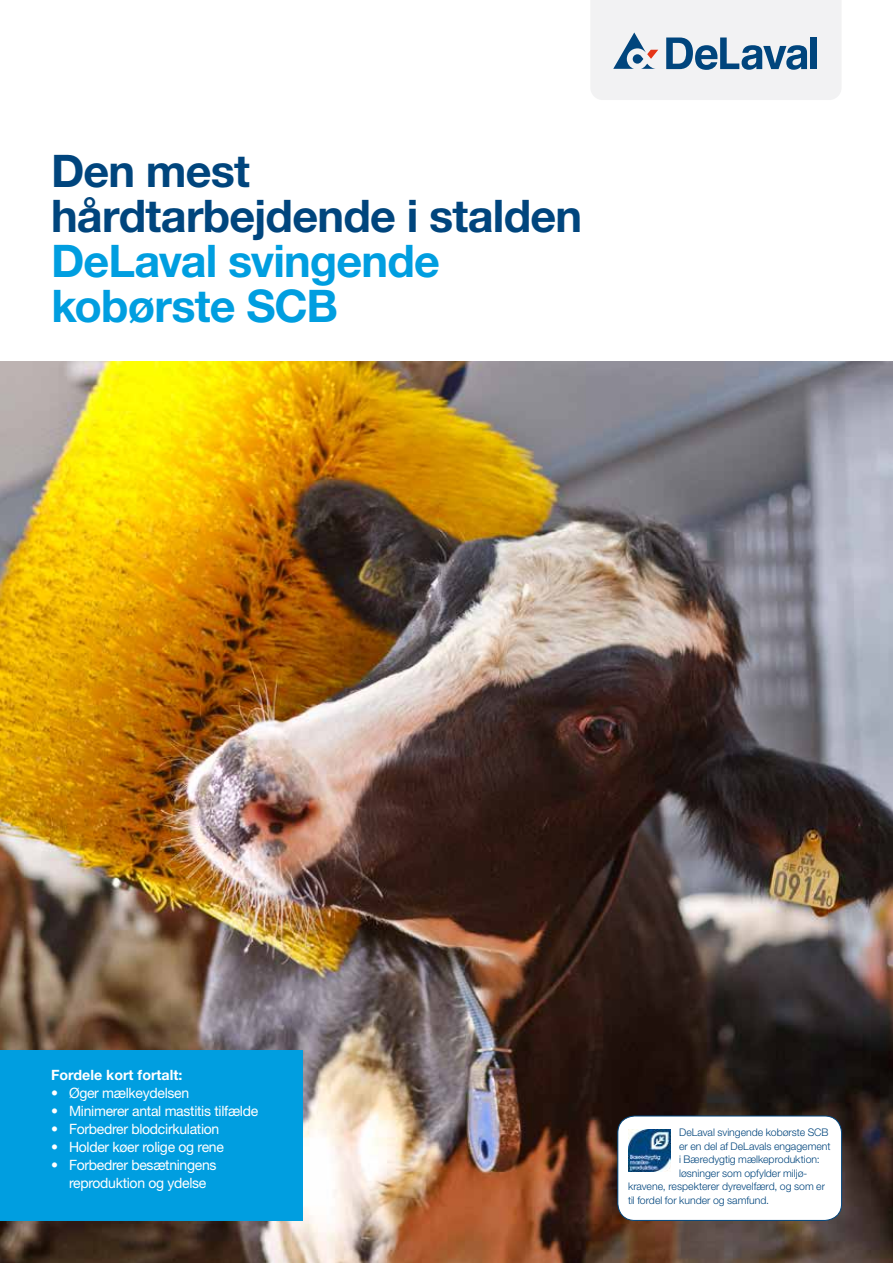
<style>
.page{position:relative;width:893px;height:1263px;background:#fff}
.page>*{position:absolute;margin:0;border:0;box-sizing:border-box;transform-origin:0 0}
.t1{font:700 45px/45px "Helvetica Neue LT Std";letter-spacing:-.015em;color:#00457d}
.t2{font:700 45px/45px "Helvetica Neue LT Std";letter-spacing:-.02em;color:#009ee0}
.t3{font:14.25px/18px "Helvetica Neue LT Std";letter-spacing:-.02em;color:#fff;text-align:center}
.t4{font:700 14.25px "Helvetica Neue LT Std";color:#fff}
.t5{font:300 10.5px "Helvetica Neue LT Std";color:#00457d}
</style>
<div class="page">
<svg style="left:591px;top:0;width:250px;height:100px"></svg>
<img style="left:0;top:361px;width:893px;height:902px">
<div style="left:0;top:1050px;width:303px;height:170px;background:#009ee0"></div>
<div style="left:618px;top:1116px;width:224px;height:104px;background:#fff;border-radius:17px"></div>
<div style="left:617px;top:1115px;width:225px;height:106px;border:1px solid #00457d;border-radius:17px"></div>
<img style="left:628px;top:1129px;width:42px;height:42px">
<h1 class="t1" style="left:51px;top:148px;width:533px">Den mest hårdtarbejdende i stalden</h1>
<h1 class="t2" style="left:51px;top:238px;width:391px">DeLaval svingende kobørste SCB</h1>
<h2 class="t4" style="left:51px;top:1066px;width:133px">Fordele kort fortalt:</h2>
<h2 class="t3" style="left:51px;top:1084px;width:140px">• Øger mælkeydelsen</h2>
<h2 class="t3" style="left:51px;top:1102px;width:209px">• Minimerer antal mastitis tilfælde</h2>
<h2 class="t3" style="left:51px;top:1120px;width:170px">• Forbedrer blodcirkulation</h2>
<h2 class="t3" style="left:51px;top:1138px;width:174px">• Holder køer rolige og rene</h2>
<h2 class="t3" style="left:51px;top:1156px;width:167px">• Forbedrer besætningens reproduktion og ydelse</h2>
<p class="t5" style="left:679px;top:1126px;width:151px">DeLaval svingende kobørste SCB</p>
<p class="t5" style="left:679px;top:1140px;width:153px">er en del af DeLavals engagement</p>
<p class="t5" style="left:679px;top:1153px;width:142px">i Bæredygtig mælkeproduktion:</p>
<p class="t5" style="left:679px;top:1167px;width:130px">løsninger som opfylder miljø-</p>
<p class="t5" style="left:628px;top:1180px;width:198px">kravene, respekterer dyrevelfærd, og som er</p>
<p class="t5" style="left:628px;top:1194px;width:143px">til fordel for kunder og samfund.</p>
</div>
